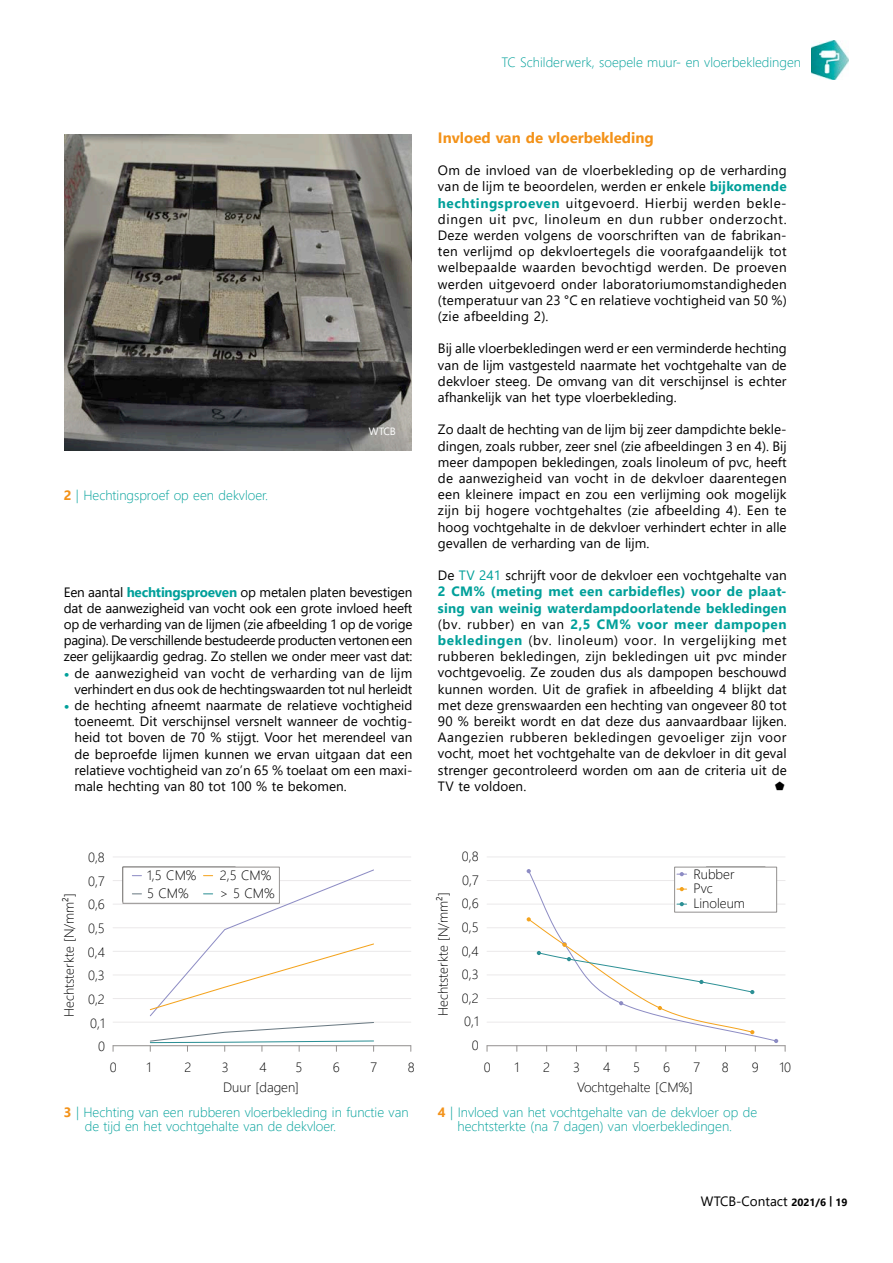
<style>
.page{position:relative;width:893px;height:1263px;background:#fff}
.page>*{position:absolute;margin:0;border:0;box-sizing:border-box;transform-origin:0 0}
.t1{font:700 15px "Segoe UI";color:#f39219}
.t2{font:13.5px/16.2px "Segoe UI";color:#000;text-align:justify}
.t3{font:300 13.5px/14.4px "Segoe UI";color:#00a09a}
.t4{font:300 13.5px/23.7px "Segoe UI";color:#000}
.t5{font:10.5px "Segoe UI";color:#fff}
.s1{font-weight:700;color:#f39219}
.s2{font-weight:700;color:#00a09a}
.s3{font-family:"Segoe UI Black";color:#00a09a}
.s4{color:#00a09a}
.s5{font-weight:700;font-size:10.5px}
</style>
<div class="page">
<img style="left:812px;top:41px;width:36px;height:38px">
<hr style="left:487px;top:880px;width:298px;height:1px;background:#ebe9ea">
<hr style="left:487px;top:904px;width:298px;height:1px;background:#ebe9ea">
<hr style="left:487px;top:927px;width:298px;height:1px;background:#ebe9ea">
<hr style="left:487px;top:951px;width:298px;height:1px;background:#ebe9ea">
<hr style="left:487px;top:975px;width:298px;height:1px;background:#ebe9ea">
<hr style="left:487px;top:998px;width:298px;height:1px;background:#ebe9ea">
<hr style="left:487px;top:1022px;width:298px;height:1px;background:#ebe9ea">
<hr style="left:487px;top:1045px;width:298px;height:1px;background:#93908f">
<div style="left:674px;top:867px;width:103px;height:45px;border:1px solid #93908f"></div>
<hr style="left:487px;top:857px;width:298px;height:1px;background:#ebe9ea">
<svg style="left:527px;top:869px;width:251px;height:182px"></svg>
<hr style="left:113px;top:857px;width:298px;height:1px;background:#ebe9ea">
<hr style="left:113px;top:880px;width:298px;height:1px;background:#ebe9ea">
<hr style="left:113px;top:904px;width:298px;height:1px;background:#ebe9ea">
<hr style="left:113px;top:927px;width:298px;height:1px;background:#ebe9ea">
<hr style="left:113px;top:951px;width:298px;height:1px;background:#ebe9ea">
<hr style="left:113px;top:975px;width:298px;height:1px;background:#ebe9ea">
<hr style="left:113px;top:998px;width:298px;height:1px;background:#ebe9ea">
<hr style="left:113px;top:1022px;width:298px;height:1px;background:#ebe9ea">
<hr style="left:113px;top:1045px;width:298px;height:1px;background:#93908f">
<div style="left:123px;top:867px;width:156px;height:35px;background:#fff"></div>
<div style="left:123px;top:867px;width:157px;height:36px;border:1px solid #93908f"></div>
<svg style="left:149px;top:869px;width:226px;height:182px"></svg>
<img style="left:64px;top:134px;width:348px;height:317px">
<p class="t3" style="left:501px;top:54px;width:301px">TC Schilderwerk, soepele muur- en vloerbekledingen</p>
<p class="t3" style="left:64px;top:486px;width:206px"><span class="s1">2</span> | Hechtingsproef op een dekvloer.</p>
<p class="t5" style="left:369px;top:421px;width:28px">WTCB</p>
<p class="t2" style="left:64px;top:583px;width:350px">Een aantal <span class="s2">hechtingsproeven</span> op metalen platen bevestigen dat de aanwezigheid van vocht ook een grote invloed heeft op de verharding van de lijmen (zie afbeelding 1 op de vorige pagina). De verschillende bestudeerde producten vertonen een zeer gelijkaardig gedrag. Zo stellen we onder meer vast dat:</p>
<p class="t2" style="left:64px;top:664px;width:350px;text-align:right"><span class="s3">•</span> de aanwezigheid van vocht de verharding van de lijm verhindert en dus ook de hechtingswaarden tot nul herleidt</p>
<p class="t2" style="left:74px;top:696px;width:340px;text-indent:-10px"><span class="s3">•</span> de hechting afneemt naarmate de relatieve vochtigheid toeneemt. Dit verschijnsel versnelt wanneer de vochtig&shy;heid tot boven de 70 % stijgt. Voor het merendeel van de beproefde lijmen kunnen we ervan uitgaan dat een relatieve vochtigheid van zo’n 65 % toelaat om een maxi&shy;male hechting van 80 tot 100 % te bekomen.</p>
<p class="t4" style="left:56px;top:1017px;width:125px;rotate:-90deg">Hechtsterkte [N/mm²]</p>
<p class="t4" style="left:88px;top:844px;width:19px;text-align:right">0,8<br>0,7<br>0,6<br>0,5<br>0,4<br>0,3<br>0,2<br>0,1<br>0</p>
<p class="t4" style="left:147px;top:864px;width:51px;line-height:18.3px">1,5 CM%<br>5 CM%</p>
<p class="t4" style="left:220px;top:864px;width:56px;line-height:18.3px">2,5 CM% &gt; 5 CM%</p>
<p class="t1" style="left:438px;top:123px;width:217px">Invloed van de vloerbekleding</p>
<p class="t2" style="left:438px;top:161px;width:350px">Om de invloed van de vloerbekleding op de verharding van de lijm te beoordelen, werden er enkele <span class="s2">bijkomende hechtingsproeven</span> uitgevoerd. Hierbij werden bekle&shy;dingen uit pvc, linoleum en dun rubber onderzocht.<br>Deze werden volgens de voorschriften van de fabrikan&shy;ten verlijmd op dekvloertegels die voorafgaandelijk tot welbepaalde waarden bevochtigd werden. De proeven werden uitgevoerd onder laboratoriumomstandigheden (temperatuur van 23 °C en relatieve vochtigheid van 50 %) (zie afbeelding 2).</p>
<p class="t2" style="left:438px;top:339px;width:350px">Bij alle vloerbekledingen werd er een verminderde hechting van de lijm vastgesteld naarmate het vochtgehalte van de dekvloer steeg. De omvang van dit verschijnsel is echter afhankelijk van het type vloerbekleding.</p>
<p class="t2" style="left:438px;top:420px;width:350px">Zo daalt de hechting van de lijm bij zeer dampdichte bekle&shy;dingen, zoals rubber, zeer snel (zie afbeeldingen 3 en 4). Bij meer dampopen bekledingen, zoals linoleum of pvc, heeft de aanwezigheid van vocht in de dekvloer daarentegen een kleinere impact en zou een verlijming ook mogelijk zijn bij hogere vochtgehaltes (zie afbeelding 4). Een te hoog vochtgehalte in de dekvloer verhindert echter in alle gevallen de verharding van de lijm.</p>
<p class="t2" style="left:438px;top:566px;width:350px">De <span class="s4">TV 241</span> schrijft voor de dekvloer een vochtgehalte van <span class="s2">2 CM% (meting met een carbidefles) voor de plaat&shy;sing van weinig waterdampdoorlatende bekledingen </span>(bv. rubber) en van <span class="s2">2,5 CM% voor meer dampopen bekledingen</span> (bv. linoleum) voor. In vergelijking met rubberen bekledingen, zijn bekledingen uit pvc minder vochtgevoelig. Ze zouden dus als dampopen beschouwd kunnen worden. Uit de grafiek in afbeelding 4 blijkt dat met deze grenswaarden een hechting van ongeveer 80 tot 90 % bereikt wordt en dat deze dus aanvaardbaar lijken.<br>Aangezien rubberen bekledingen gevoeliger zijn voor vocht, moet het vochtgehalte van de dekvloer in dit geval strenger gecontroleerd worden om aan de criteria uit de TV te voldoen.</p>
<p class="t4" style="left:430px;top:1016px;width:125px;rotate:-90deg">Hechtsterkte [N/mm²]</p>
<p class="t4" style="left:462px;top:843px;width:19px;text-align:right">0,8<br>0,7<br>0,6<br>0,5<br>0,4<br>0,3<br>0,2<br>0,1<br>0</p>
<p class="t4" style="left:693px;top:865px;width:53px;line-height:14.4px">Rubber<br>Pvc<br>Linoleum</p>
<p class="t4" style="left:110px;top:1053px;width:8px">0</p>
<p class="t4" style="left:147px;top:1053px;width:6px">1</p>
<p class="t4" style="left:184px;top:1053px;width:8px">2</p>
<p class="t4" style="left:222px;top:1053px;width:8px">3</p>
<p class="t4" style="left:259px;top:1053px;width:9px">4</p>
<p class="t4" style="left:295px;top:1053px;width:8px">5</p>
<p class="t4" style="left:333px;top:1053px;width:8px">6</p>
<p class="t4" style="left:371px;top:1053px;width:8px">7</p>
<p class="t4" style="left:408px;top:1053px;width:8px">8</p>
<p class="t4" style="left:223px;top:1074px;width:77px">Duur [dagen]</p>
<p class="t4" style="left:577px;top:1074px;width:117px">Vochtgehalte [CM%]</p>
<p class="t4" style="left:484px;top:1053px;width:8px">0</p>
<p class="t4" style="left:514px;top:1053px;width:6px">1</p>
<p class="t4" style="left:543px;top:1053px;width:8px">2</p>
<p class="t4" style="left:573px;top:1053px;width:8px">3</p>
<p class="t4" style="left:603px;top:1053px;width:9px">4</p>
<p class="t4" style="left:633px;top:1053px;width:8px">5</p>
<p class="t4" style="left:663px;top:1053px;width:8px">6</p>
<p class="t4" style="left:693px;top:1053px;width:8px">7</p>
<p class="t4" style="left:722px;top:1053px;width:8px">8</p>
<p class="t4" style="left:752px;top:1053px;width:8px">9</p>
<p class="t4" style="left:779px;top:1053px;width:13px">10</p>
<p class="t3" style="left:85px;top:1103px;width:325px;text-indent:-21px"><span class="s1">3</span> | Hechting van een rubberen vloerbekleding in functie van de tijd en het vochtgehalte van de dekvloer.</p>
<p class="t3" style="left:438px;top:1103px;width:321px;text-align:center"><span class="s1">4</span> | Invloed van het vochtgehalte van de dekvloer op de hechtsterkte (na 7 dagen) van vloerbekledingen.</p>
<p class="t2" style="left:701px;top:1191px;width:148px">WTCB-Contact <span class="s5">2021/6 | 19</span></p>
</div>
